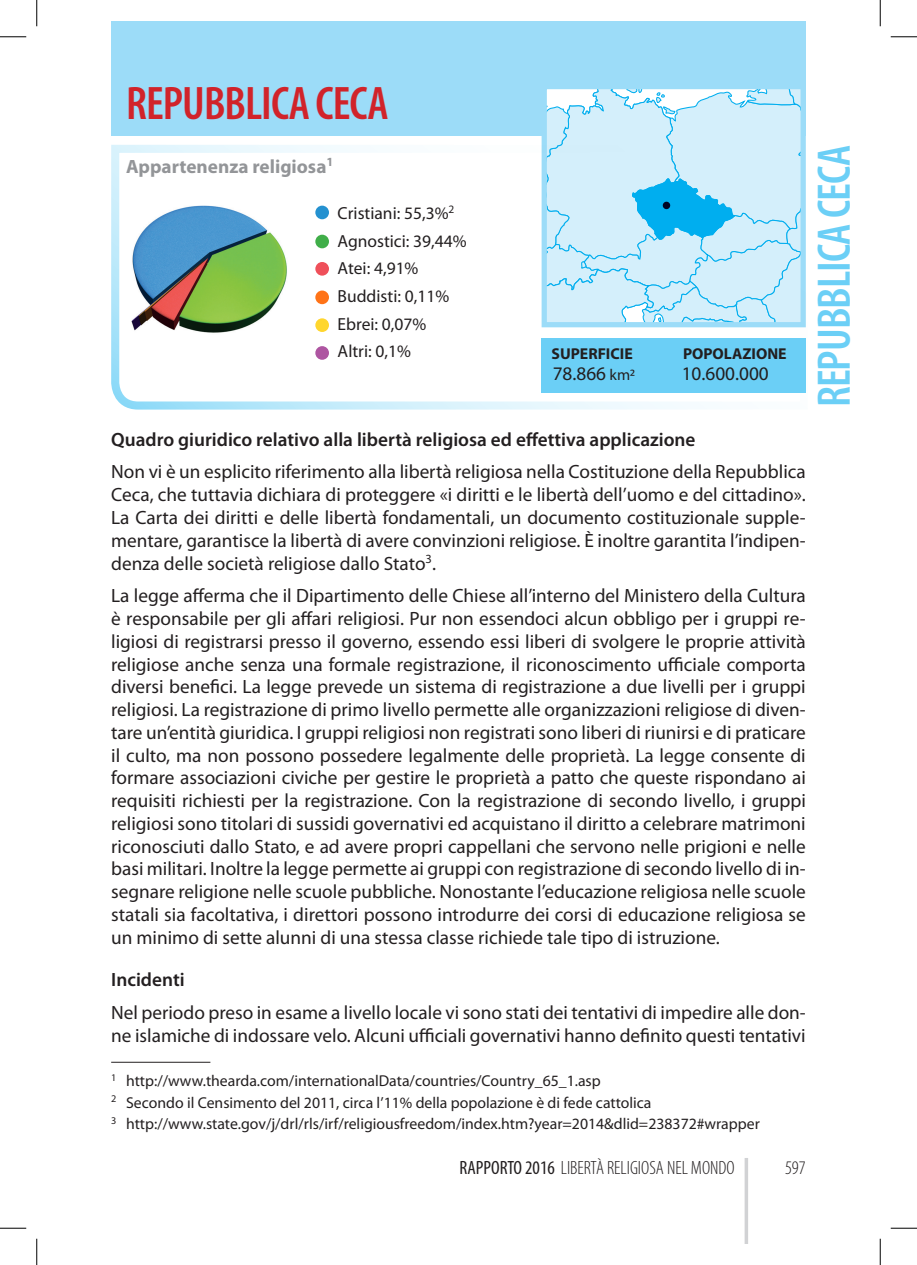
<style>
.page{position:relative;width:917px;height:1265px;background:#fff}
.page>*{position:absolute;margin:0;border:0;box-sizing:border-box;transform-origin:0 0}
.t1{font:600 condensed 47.25px "Myriad Pro";letter-spacing:-.02em;color:#6bcff6}
.t2{font:600 condensed 47.25px "Myriad Pro";letter-spacing:-.02em;color:#d1232a}
.t3{font:19.25px/22.8px "Myriad Pro";color:#231f20;text-align:justify}
.t4{font:600 19.25px "Myriad Pro";color:#231f20}
.t5{font:300 condensed 19.25px "Myriad Pro";color:#231f20}
.t6{font:700 19.25px "Myriad Pro";color:#939598}
.t7{font:17.5px/27.7px "Myriad Pro";color:#231f20}
.t8{font:15.75px/21.3px "Myriad Pro";color:#231f20}
.t9{font:700 15.75px "Myriad Pro";color:#231f20}
.s1{font-size:15.75px}
.s2{font-weight:400}
</style>
<div class="page">
<svg style="left:744px;top:1158px;width:4px;height:84px"></svg>
<div style="left:111px;top:22px;width:695px;height:114px;background:#9cdcf8"></div>
<svg style="left:547px;top:90px;width:253px;height:53px"></svg>
<div style="left:541px;top:84px;width:265px;height:243px;border:5px solid #9cdcf8"></div>
<svg style="left:111px;top:143px;width:695px;height:267px"></svg>
<div style="left:541px;top:338px;width:265px;height:54px;background:#6bcff6"></div>
<div style="left:315px;top:205px;width:14px;height:14px;background:#2491d0;border-radius:50%"></div>
<div style="left:315px;top:235px;width:14px;height:13px;background:#40ae49;border-radius:50%"></div>
<div style="left:315px;top:262px;width:14px;height:13px;background:#ef505a;border-radius:50%"></div>
<div style="left:315px;top:290px;width:14px;height:14px;background:#ff7317;border-radius:50%"></div>
<div style="left:315px;top:318px;width:14px;height:14px;background:#ffd62e;border-radius:50%"></div>
<div style="left:315px;top:346px;width:14px;height:14px;background:#ae55a1;border-radius:50%"></div>
<hr style="left:111px;top:1061px;width:99px;height:1px;background:#231f20">
<svg style="left:0;top:36px;width:26px;height:1px"></svg>
<svg style="left:891px;top:36px;width:26px;height:1px"></svg>
<svg style="left:0;top:1227px;width:26px;height:1px"></svg>
<svg style="left:891px;top:1227px;width:26px;height:1px"></svg>
<svg style="left:36px;top:0;width:1px;height:26px"></svg>
<svg style="left:36px;top:1238px;width:1px;height:26px"></svg>
<svg style="left:880px;top:0;width:1px;height:26px"></svg>
<svg style="left:880px;top:1238px;width:1px;height:26px"></svg>
<h1 class="t2" style="left:126px;top:78px;width:264px">REPUBBLICA CECA</h1>
<p class="t6" style="left:126px;top:155px;width:209px">Appartenenza religiosa<sup>1</sup></p>
<p class="t7" style="left:338px;top:199px;width:130px">Cristiani: 55,3%<sup>2<br></sup>Agnostici: 39,44%<br>Atei: 4,91%<br>Buddisti: 0,11%<br>Ebrei: 0,07%<br>Altri: 0,1%</p>
<p class="t9" style="left:551px;top:344px;width:83px">SUPERFICIE</p>
<p class="t9" style="left:683px;top:344px;width:105px">POPOLAZIONE</p>
<p class="t3" style="left:553px;top:363px;width:84px">78.866 <span class="s1">km2</span></p>
<p class="t3" style="left:682px;top:363px;width:88px">10.600.000</p>
<p class="t4" style="left:111px;top:428px;width:586px">Quadro giuridico relativo alla libertà religiosa ed effettiva applicazione</p>
<p class="t3" style="left:111px;top:461px;width:696px">Non vi è un esplicito riferimento alla libertà religiosa nella Costituzione della Repubblica Ceca, che tuttavia dichiara di proteggere «i diritti e le libertà dell’uomo e del cittadino».<br>La Carta dei diritti e delle libertà fondamentali, un documento costituzionale supple&shy;mentare, garantisce la libertà di avere convinzioni religiose. È inoltre garantita l’indipen&shy;denza delle società religiose dallo Stato<sup>3</sup>.</p>
<p class="t3" style="left:111px;top:584px;width:696px">La legge afferma che il Dipartimento delle Chiese all’interno del Ministero della Cultura è responsabile per gli affari religiosi. Pur non essendoci alcun obbligo per i gruppi re&shy;ligiosi di registrarsi presso il governo, essendo essi liberi di svolgere le proprie attività religiose anche senza una formale registrazione, il riconoscimento ufficiale comporta diversi benefici. La legge prevede un sistema di registrazione a due livelli per i gruppi religiosi. La registrazione di primo livello permette alle organizzazioni religiose di diven&shy;tare un’entità giuridica. I gruppi religiosi non registrati sono liberi di riunirsi e di praticare il culto, ma non possono possedere legalmente delle proprietà. La legge consente di formare associazioni civiche per gestire le proprietà a patto che queste rispondano ai requisiti richiesti per la registrazione. Con la registrazione di secondo livello, i gruppi religiosi sono titolari di sussidi governativi ed acquistano il diritto a celebrare matrimoni riconosciuti dallo Stato, e ad avere propri cappellani che servono nelle prigioni e nelle basi militari. Inoltre la legge permette ai gruppi con registrazione di secondo livello di in&shy;segnare religione nelle scuole pubbliche. Nonostante l’educazione religiosa nelle scuole statali sia facoltativa, i direttori possono introdurre dei corsi di educazione religiosa se un minimo di sette alunni di una stessa classe richiede tale tipo di istruzione.</p>
<p class="t4" style="left:111px;top:969px;width:75px">Incidenti</p>
<p class="t3" style="left:111px;top:1001px;width:696px">Nel periodo preso in esame a livello locale vi sono stati dei tentativi di impedire alle don&shy;ne islamiche di indossare velo. Alcuni ufficiali governativi hanno definito questi tentativi</p>
<p class="t8" style="left:111px;top:1070px;width:650px"><sup>1</sup> http://www.thearda.com/internationalData/countries/Country_65_1.asp<br><sup>2</sup> Secondo il Censimento del 2011, circa l’11% della popolazione è di fede cattolica<br><sup>3</sup> http://www.state.gov/j/drl/rls/irf/religiousfreedom/index.htm?year=2014&amp;dlid=238372#wrapper</p>
<p class="t5" style="left:459px;top:1157px;width:277px"><span class="s2">RAPPORTO 2016</span> LIBERTÀ RELIGIOSA NEL MONDO</p>
<p class="t5" style="left:785px;top:1157px;width:22px">597</p>
<h1 class="t1" style="left:808px;top:407px;width:264px;rotate:-90deg">REPUBBLICA CECA</h1>
</div>
